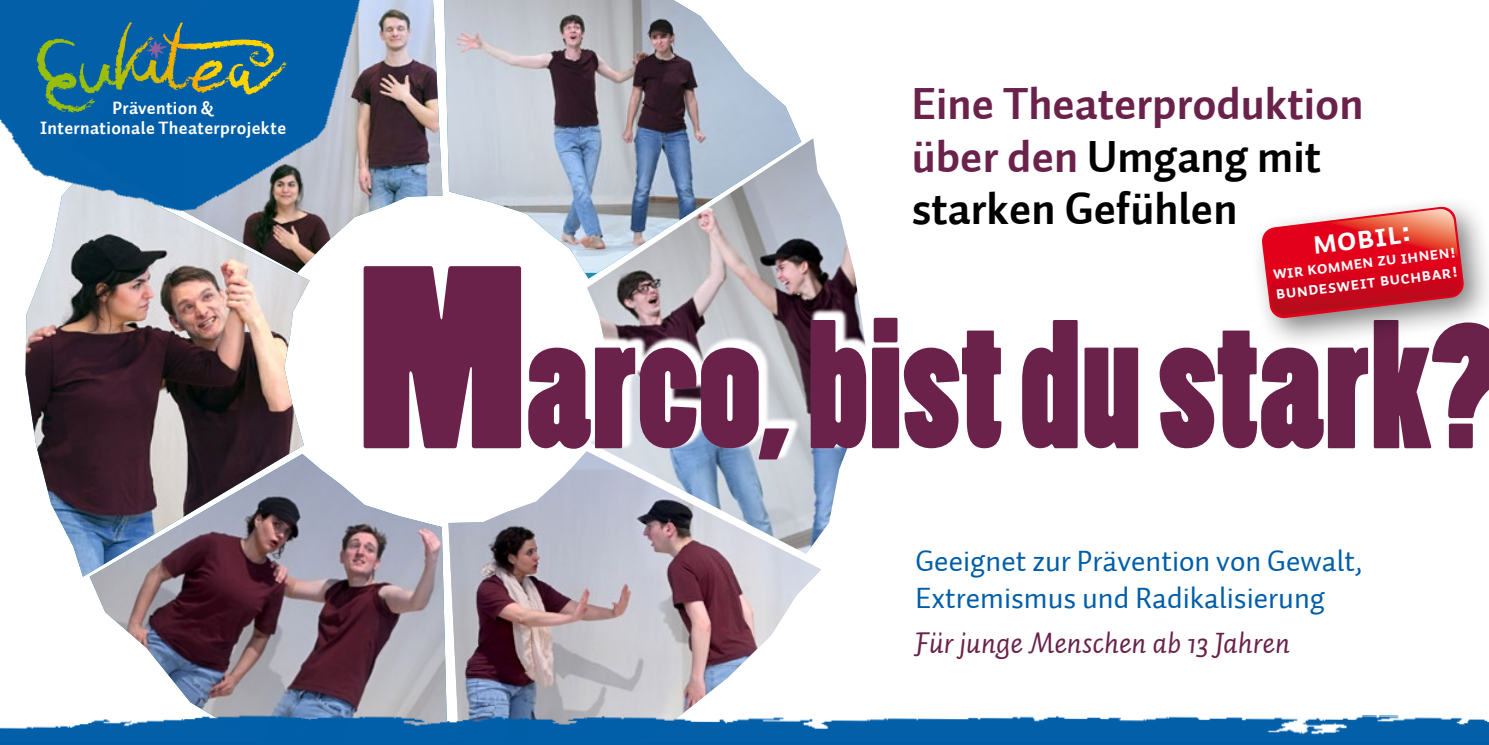
<style>
.page{position:relative;width:1489px;height:745px;background:#fff}
.page>*{position:absolute;margin:0;border:0;box-sizing:border-box;transform-origin:0 0}
.t1{font:167.5px "Poplar Std";color:#6a214a}
.t2{font:45px/52.5px "Auto 2 Bold LF";color:#6a214a}
.t3{font:32.5px "Auto 2 Bold Sm Cp";color:#fff}
.t4{font:30px/37.5px "Auto 2";color:#005ea8}
.t5{font:italic 30px "Auto 2";color:#6a214a}
.t6{font:700 18px/19.8px "Auto 2";letter-spacing:.02em;color:#fff;text-align:center}
.t7{font:17.5px/20px "Auto 2 Bold Sm Cp";color:#fff}
.s1{color:#000}
.s2{font-size:242.5px}
</style>
<div class="page">
<img style="left:452px;top:0;width:348px;height:254px">
<img style="left:26px;top:320px;width:278px;height:256px">
<img style="left:90px;top:453px;width:357px;height:251px">
<img style="left:448px;top:469px;width:373px;height:235px">
<img style="left:581px;top:138px;width:269px;height:415px">
<svg style="left:363px;top:254px;width:503px;height:206px"></svg>
<img style="left:0;top:0;width:452px;height:320px">
<svg style="left:115px;top:23px;width:15px;height:54px"></svg>
<svg style="left:146px;top:41px;width:21px;height:18px"></svg>
<img style="left:0;top:704px;width:1488px;height:40px">
<div style="left:1248px;top:193px;width:240px;height:158px;background:#000;opacity:.5"></div>
<svg style="left:1260px;top:206px;width:204px;height:113px;background:#d9414d"></svg>
<p class="t6" style="left:40px;top:97px;width:248px">Prävention &amp;<br>Internationale Theaterprojekte</p>
<h2 class="t2" style="left:911px;top:76px;width:453px">Eine Theaterproduktion über den <span class="s1">Umgang mit starken Gefühlen</span></h2>
<p class="t3" style="left:1310px;top:224px;width:100px;rotate:-7deg">mobil:</p>
<p class="t7" style="left:1271px;top:263px;width:186px;rotate:-7deg">wir kommen zu ihnen! bundesweit buchbar!</p>
<h1 class="t1" style="left:359px;top:294px;width:1145px"><span class="s2">M</span>arco, bist du stark?</h1>
<p class="t4" style="left:915px;top:541px;width:449px">Geeignet zur Prävention von Gewalt,<br>Extremismus und Radikalisierung</p>
<p class="t5" style="left:915px;top:623px;width:376px">Für junge Menschen ab 13 Jahren</p>
</div>
